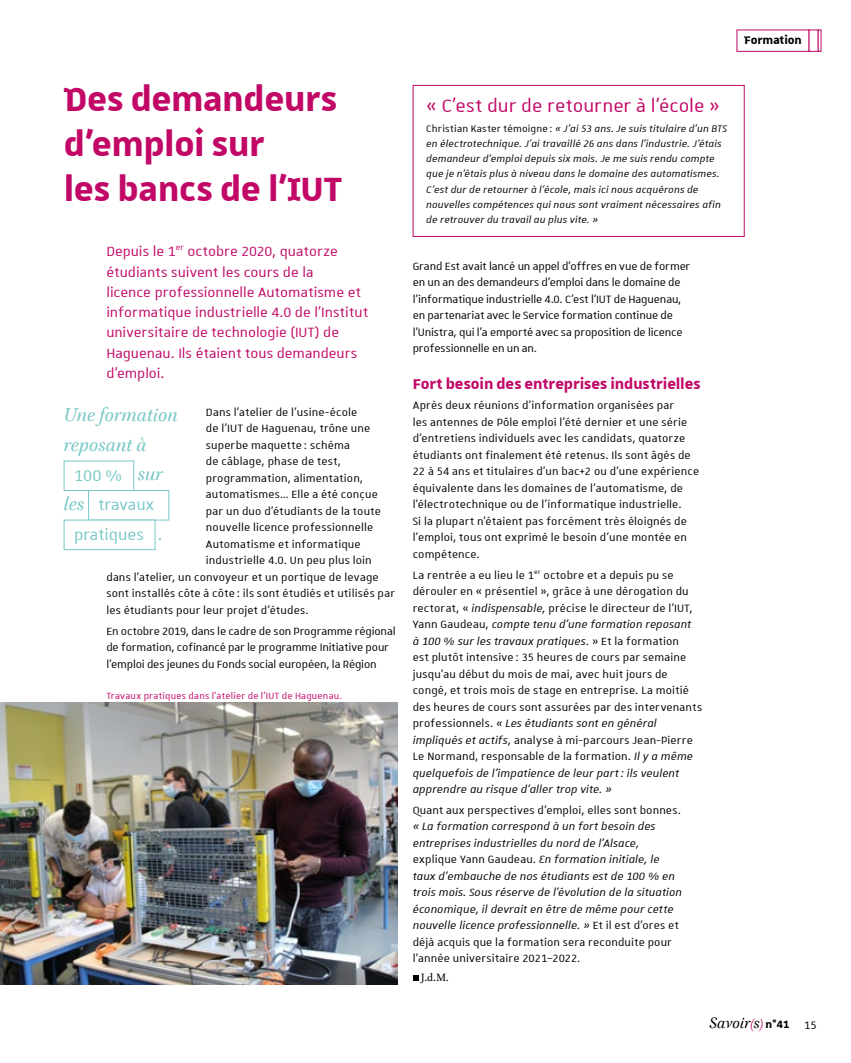
<style>
.page{position:relative;width:851px;height:1063px;background:#fff}
.page>*{position:absolute;margin:0;border:0;box-sizing:border-box;transform-origin:0 0}
.t1{font:700 45px/45px "Unistra D";letter-spacing:-.01em;color:#c10867}
.t2{font:24px "Unistra B";color:#c10867}
.t3{font:italic 21px/29.5px "Brill";color:#79c7c7}
.t4{font:20.7px/29.5px "Unistra D";color:#79c7c7;text-align:center}
.t5{font:700 19.5px "Unistra B";letter-spacing:-.005em;color:#c10867}
.t6{font:18px/20.2px "Unistra B";color:#c10867}
.t7{font:italic 17.25px "Brill";letter-spacing:.005em;color:#000}
.t8{font:700 15px "Unistra D";color:#000}
.t9{font:14.25px/16.5px "Unistra B";letter-spacing:.01em;color:#000}
.t10{font:14.25px/16.5px "Unistra B";letter-spacing:-.01em;color:#000}
.t11{font:italic 14.25px/16.5px "Unistra B";letter-spacing:.005em;color:#000}
.t12{font:italic 12.75px/15.3px "Unistra A";letter-spacing:.01em;color:#000}
.t13{font:12px "Unistra B";letter-spacing:.015em;color:#c10867}
.t14{font:12px "Brill";color:#000}
.s1{font-family:"Brill";font-style:italic;font-size:21px}
.s2{font-style:normal}
.s3{font-style:italic}
.s4{font-size:14.1px;color:#c10867}
.s5{font-family:"Unistra B";font-weight:700;font-style:normal;font-size:14.1px}
.s6{font-family:"Unistra A";font-style:normal;font-size:14.4px}
</style>
<div class="page">
<svg style="left:413px;top:975px;width:5px;height:6px"></svg>
<div style="left:412px;top:85px;width:332px;height:152px;border:1px solid #c10867"></div>
<div style="left:64px;top:461px;width:70px;height:30px;border:1px solid #79c7c7"></div>
<div style="left:88px;top:490px;width:81px;height:30px;border:1px solid #79c7c7"></div>
<div style="left:64px;top:520px;width:91px;height:30px;border:1px solid #79c7c7"></div>
<img style="left:0;top:703px;width:398px;height:281px">
<div style="left:736px;top:30px;width:73px;height:22px;border:1px solid #c10867"></div>
<svg style="left:808px;top:30px;width:10px;height:22px"></svg>
<svg style="left:817px;top:30px;width:4px;height:22px"></svg>
<h1 class="t1" style="left:64px;top:75px;width:279px">Des demandeurs d’emploi sur<br>les bancs de l’IUT</h1>
<p class="t6" style="left:106px;top:241px;width:263px">Depuis le 1<sup>er</sup> octobre 2020, quatorze étudiants suivent les cours de la<br>licence professionnelle Automatisme et informatique industrielle 4.0 de l’Institut universitaire de technologie (IUT) de Haguenau. Ils étaient tous demandeurs d’emploi.</p>
<p class="t9" style="left:206px;top:403px;width:153px">Dans l’atelier de l’usine-école</p>
<p class="t9" style="left:206px;top:420px;width:166px">de l’IUT de Haguenau, trône une</p>
<p class="t9" style="left:206px;top:436px;width:145px">superbe maquette : schéma</p>
<p class="t9" style="left:206px;top:453px;width:137px">de câblage, phase de test,</p>
<p class="t9" style="left:206px;top:469px;width:159px">programmation, alimentation,</p>
<p class="t9" style="left:206px;top:486px;width:173px">automatismes… Elle a été conçue</p>
<p class="t9" style="left:206px;top:502px;width:176px">par un duo d’étudiants de la toute</p>
<p class="t9" style="left:206px;top:519px;width:169px">nouvelle licence professionnelle</p>
<p class="t9" style="left:206px;top:535px;width:156px">Automatisme et informatique</p>
<p class="t9" style="left:206px;top:552px;width:167px">industrielle 4.0. Un peu plus loin</p>
<p class="t9" style="left:106px;top:568px;width:274px">dans l’atelier, un convoyeur et un portique de levage</p>
<p class="t9" style="left:106px;top:585px;width:290px">sont installés côte à côte : ils sont étudiés et utilisés par</p>
<p class="t9" style="left:106px;top:601px;width:204px">les étudiants pour leur projet d’études.</p>
<p class="t10" style="left:106px;top:622px;width:291px">En octobre 2019, dans le cadre de son Programme régional de formation, cofinancé par le programme Initiative pour l’emploi des jeunes du Fonds social européen, la Région</p>
<h3 class="t3" style="left:64px;top:401px;width:115px">Une formation reposant à</h3>
<h3 class="t4" style="left:64px;top:460px;width:101px">100 % <span class="s1">sur les</span> travaux pratiques <span class="s1">.</span></h3>
<p class="t13" style="left:106px;top:689px;width:237px">Travaux pratiques dans l’atelier de l’IUT de Haguenau.</p>
<p class="t8" style="left:744px;top:32px;width:59px">Formation</p>
<h2 class="t2" style="left:426px;top:93px;width:295px">« C’est dur de retourner à l’école »</h2>
<p class="t12" style="left:426px;top:120px;width:302px"><span class="s2">Christian Kaster témoigne :</span> « J’ai 53 ans. Je suis titulaire d’un BTS en électrotechnique. J’ai travaillé 26 ans dans l’industrie. J’étais demandeur d’emploi depuis six mois. Je me suis rendu compte que je n’étais plus à niveau dans le domaine des automatismes.<br>C’est dur de retourner à l’école, mais ici nous acquérons de nouvelles compétences qui nous sont vraiment nécessaires afin de retrouver du travail au plus vite. »</p>
<p class="t10" style="left:412px;top:257px;width:279px">Grand Est avait lancé un appel d’offres en vue de former en un an des demandeurs d’emploi dans le domaine de l’informatique industrielle 4.0. C’est l’IUT de Haguenau, en partenariat avec le Service formation continue de l’Unistra, qui l’a emporté avec sa proposition de licence professionnelle en un an.</p>
<h3 class="t5" style="left:412px;top:372px;width:289px">Fort besoin des entreprises industrielles</h3>
<p class="t9" style="left:412px;top:397px;width:288px">Après deux réunions d’information organisées par<br>les antennes de Pôle emploi l’été dernier et une série d’entretiens individuels avec les candidats, quatorze étudiants ont finalement été retenus. Ils sont âgés de 22 à 54 ans et titulaires d’un bac+2 ou d’une expérience équivalente dans les domaines de l’automatisme, de l’électrotechnique ou de l’informatique industrielle.<br>Si la plupart n’étaient pas forcément très éloignés de l’emploi, tous ont exprimé le besoin d’une montée en compétence.</p>
<p class="t9" style="left:412px;top:566px;width:291px">La rentrée a eu lieu le 1<sup>er</sup> octobre et a depuis pu se dérouler en « présentiel », grâce à une dérogation du rectorat, « <span class="s3">indispensable,</span> précise le directeur de l’IUT, Yann Gaudeau, <span class="s3">compte tenu d’une formation reposant<br>à 100 % sur les travaux pratiques.</span> » Et la formation<br>est plutôt intensive : 35 heures de cours par semaine jusqu’au début du mois de mai, avec huit jours de congé, et trois mois de stage en entreprise. La moitié des heures de cours sont assurées par des intervenants professionnels. <span class="s3">« Les étudiants sont en général impliqués et actifs,</span> analyse à mi-parcours Jean-Pierre Le Normand, responsable de la formation. <span class="s3">Il y a même quelquefois de l’impatience de leur part: ils veulent apprendre au risque d’aller trop vite. »</span></p>
<p class="t9" style="left:412px;top:801px;width:270px">Quant aux perspectives d’emploi, elles sont bonnes.</p>
<p class="t11" style="left:412px;top:818px;width:271px">« La formation correspond à un fort besoin des entreprises industrielles du nord de l’Alsace, <span class="s2">explique Yann Gaudeau.</span> En formation initiale, le taux d’embauche de nos étudiants est de 100 % en trois mois. Sous réserve de l’évolution de la situation économique, il devrait en être de même pour cette nouvelle licence professionnelle. » <span class="s2">Et il est d’ores et déjà acquis que la formation sera reconduite pour l’année universitaire 2021–2022.</span></p>
<p class="t14" style="left:421px;top:969px;width:29px">J.d.M.</p>
<p class="t7" style="left:709px;top:1012px;width:109px">Savoir<span class="s4">(</span>s<span class="s4">)</span><span class="s5">n°41</span> <span class="s6">15</span></p>
</div>
